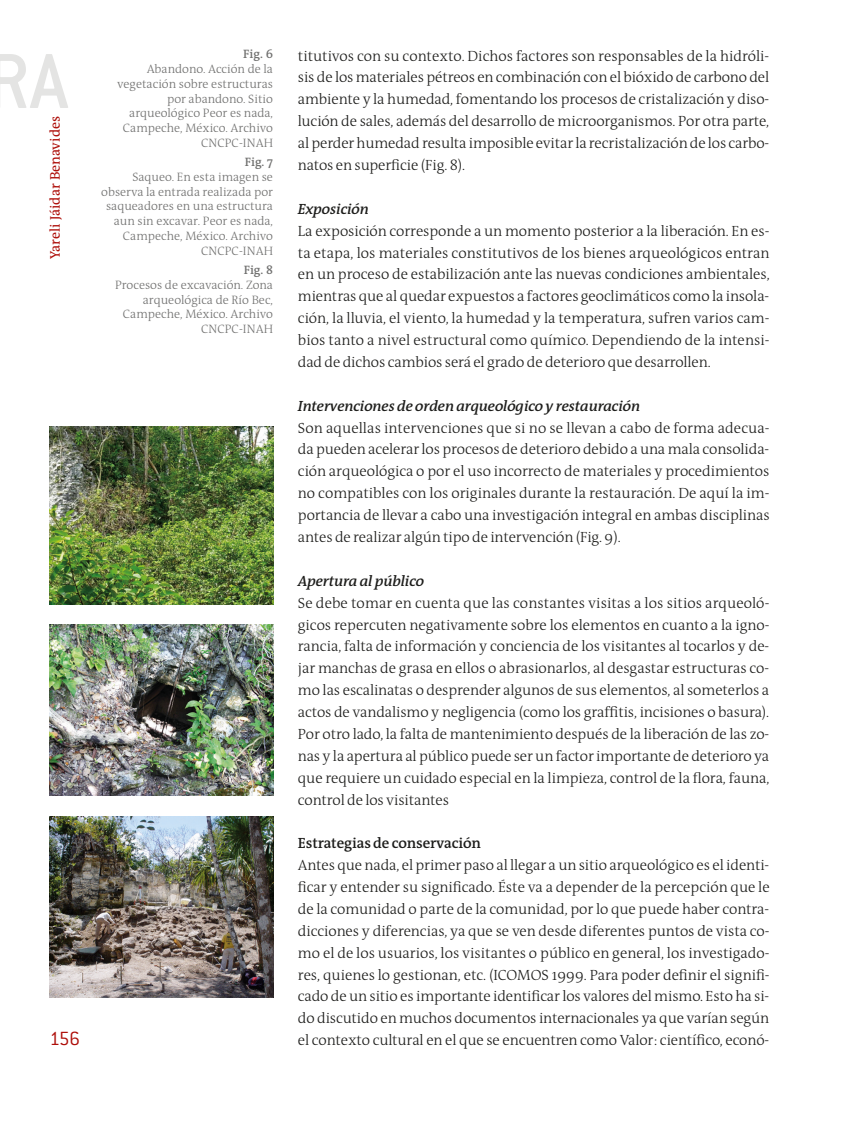
<style>
.page{position:relative;width:844px;height:1141px;background:#fff}
.page>*{position:absolute;margin:0;border:0;box-sizing:border-box;transform-origin:0 0}
.t1{font:500 85.58px "Conduit ITC";color:#e4e4e3}
.t2{font:300 21px "Conduit ITC";color:#ae0f0a}
.t3{font:300 14.88px/21.9px "The Antiqua B3";letter-spacing:-.01em;color:#1d1d1b;text-align:justify}
.t4{font:italic 600 14.88px "The Antiqua B6 i";letter-spacing:-.01em;color:#1d1d1b}
.t5{font:600 14.88px "The Antiqua B6";letter-spacing:-.01em;color:#1d1d1b}
.t6{font:14px "The Antiqua B5";color:#ae0f0a}
.t7{font:300 12.25px/14.7px "The Antiqua B3";color:#70706f;text-align:right}
.t8{font:600 12.25px "The Antiqua B6";color:#70706f}
</style>
<div class="page">
<img style="left:50px;top:427px;width:223px;height:177px">
<img style="left:50px;top:625px;width:223px;height:171px">
<img style="left:50px;top:816px;width:223px;height:182px">
<h1 class="t1" style="left:-14px;top:33px;width:84px">RA</h1>
<p class="t6" style="left:48px;top:259px;width:144px;rotate:-90deg">Yareli Jáidar Benavides</p>
<p class="t8" style="left:243px;top:48px;width:31px">Fig. 6</p>
<p class="t7" style="left:117px;top:62px;width:157px">Abandono. Acción de la vegetación sobre estructuras por abandono. Sitio arqueológico Peor es nada,<br>Campeche, México. Archivo<br>CNCPC-INAH</p>
<p class="t8" style="left:245px;top:156px;width:30px">Fig. 7</p>
<p class="t7" style="left:101px;top:170px;width:173px">Saqueo. En esta imagen se observa la entrada realizada por saqueadores en una estructura aun sin excavar. Peor es nada,<br>Campeche, México. Archivo<br>CNCPC-INAH</p>
<p class="t8" style="left:244px;top:264px;width:31px">Fig. 8</p>
<p class="t7" style="left:115px;top:278px;width:159px">Procesos de excavación. Zona arqueológica de Río Bec,<br>Campeche, México. Archivo<br>CNCPC-INAH</p>
<h2 class="t2" style="left:50px;top:1027px;width:32px">156</h2>
<p class="t3" style="left:298px;top:45px;width:473px">titutivos con su contexto. Dichos factores son responsables de la hidróli&shy;sis de los materiales pétreos en combinación con el bióxido de carbono del ambiente y la humedad, fomentando los procesos de cristalización y diso&shy;lución de sales, además del desarrollo de microorganismos. Por otra parte, al perder humedad resulta imposible evitar la recristalización de los carbo&shy;natos en superficie (Fig. 8).</p>
<p class="t4" style="left:298px;top:201px;width:73px">Exposición</p>
<p class="t3" style="left:298px;top:220px;width:473px">La exposición corresponde a un momento posterior a la liberación. En es&shy;ta etapa, los materiales constitutivos de los bienes arqueológicos entran en un proceso de estabilización ante las nuevas condiciones ambientales, mientras que al quedar expuestos a factores geoclimáticos como la insola&shy;ción, la lluvia, el viento, la humedad y la temperatura, sufren varios cam&shy;bios tanto a nivel estructural como químico. Dependiendo de la intensi&shy;dad de dichos cambios será el grado de deterioro que desarrollen.</p>
<p class="t4" style="left:298px;top:398px;width:344px">Intervenciones de orden arqueológico y restauración</p>
<p class="t3" style="left:298px;top:417px;width:473px">Son aquellas intervenciones que si no se llevan a cabo de forma adecua&shy;da pueden acelerar los procesos de deterioro debido a una mala consolida&shy;ción arqueológica o por el uso incorrecto de materiales y procedimientos no compatibles con los originales durante la restauración. De aquí la im&shy;portancia de llevar a cabo una investigación integral en ambas disciplinas antes de realizar algún tipo de intervención (Fig. 9).</p>
<p class="t4" style="left:298px;top:573px;width:128px">Apertura al público</p>
<p class="t3" style="left:298px;top:592px;width:473px">Se debe tomar en cuenta que las constantes visitas a los sitios arqueoló&shy;gicos repercuten negativamente sobre los elementos en cuanto a la igno&shy;rancia, falta de información y conciencia de los visitantes al tocarlos y de&shy;jar manchas de grasa en ellos o abrasionarlos, al desgastar estructuras co&shy;mo las escalinatas o desprender algunos de sus elementos, al someterlos a actos de vandalismo y negligencia (como los graffitis, incisiones o basura).<br>Por otro lado, la falta de mantenimiento después de la liberación de las zo&shy;nas y la apertura al público puede ser un factor importante de deterioro ya que requiere un cuidado especial en la limpieza, control de la flora, fauna, control de los visitantes</p>
<p class="t5" style="left:298px;top:835px;width:184px">Estrategias de conservación</p>
<p class="t3" style="left:298px;top:855px;width:473px">Antes que nada, el primer paso al llegar a un sitio arqueológico es el identi&shy;ficar y entender su significado. Éste va a depender de la percepción que le de la comunidad o parte de la comunidad, por lo que puede haber contra&shy;dicciones y diferencias, ya que se ven desde diferentes puntos de vista co&shy;mo el de los usuarios, los visitantes o público en general, los investigado&shy;res, quienes lo gestionan, etc. (ICOMOS 1999. Para poder definir el signifi&shy;cado de un sitio es importante identificar los valores del mismo. Esto ha si&shy;do discutido en muchos documentos internacionales ya que varían según el contexto cultural en el que se encuentren como Valor: científico, econó-</p>
</div>
